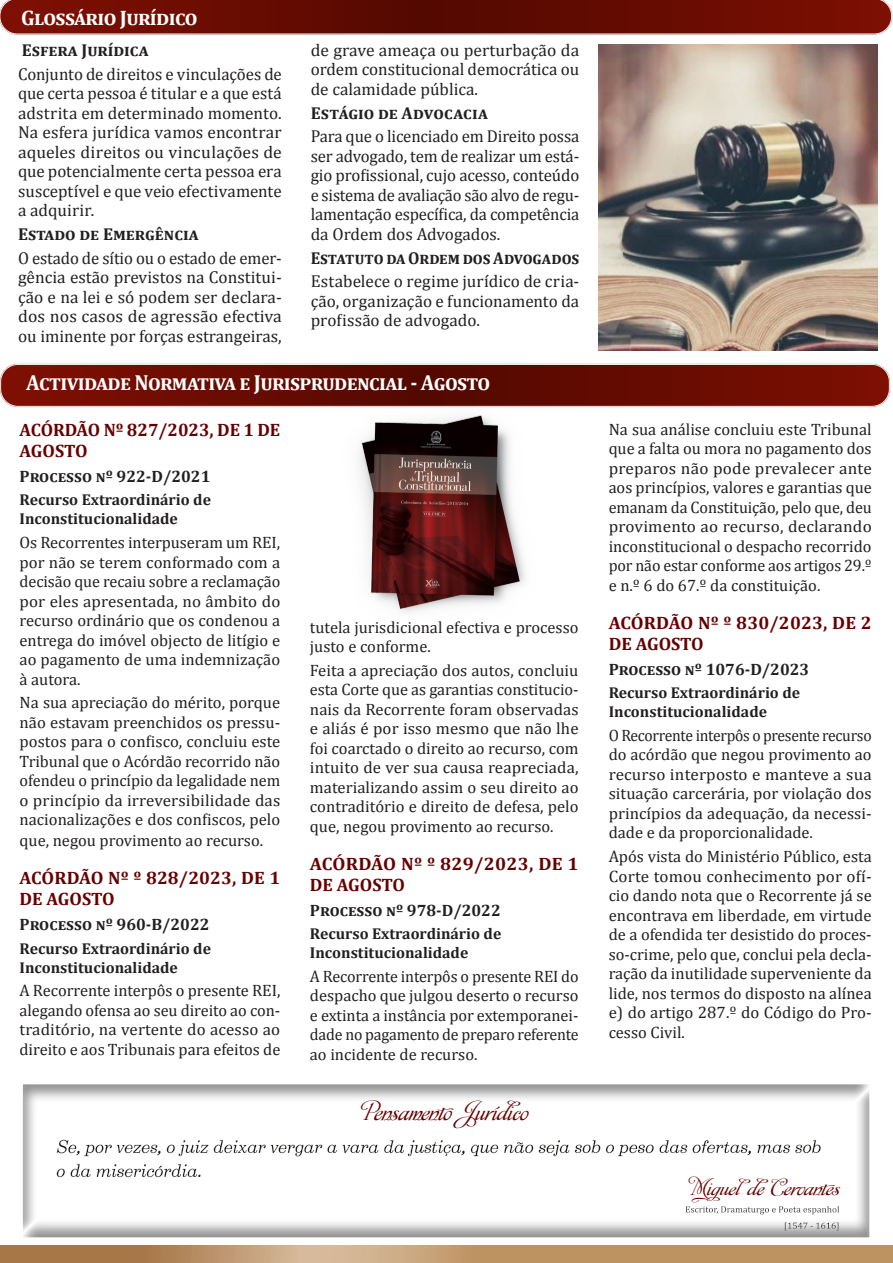
<style>
.page{position:relative;width:893px;height:1263px;background:#fff}
.page>*{position:absolute;margin:0;border:0;box-sizing:border-box;transform-origin:0 0}
.t1{font:700 21.9px "Cambria";letter-spacing:-.03em;color:#fff;scale:.96 1}
.t2{font:21px "Affair";color:#600}
.t3{font:700 21px "Cambria";letter-spacing:-.03em;color:#fff}
.t4{font:700 18px/21px "Cambria";color:#600}
.t5{font:700 18px/21px "Cambria";color:#600;scale:1.04 1}
.t6{font:18px "Affair";color:#600;scale:1.05 1}
.t7{font:17.25px/19.5px "Cambria";color:#231f20;text-align:justify}
.t8{font:700 17.25px "Cambria";color:#231f20}
.t9{font:700 17.25px "Cambria";color:#231f20;scale:.95 1}
.t10{font:16.5px/19.5px "Cambria";color:#231f20;text-align:justify}
.t11{font:16.5px/19.5px "Cambria";color:#231f20;text-align:justify;scale:.95 1}
.t12{font:700 16.5px "Cambria";color:#231f20}
.t13{font:700 15.75px/18.9px "Cambria";color:#231f20}
</style>
<div class="page">
<svg style="left:0;top:1246px;width:892px;height:17px;background:#bd9367"></svg>
<svg style="left:0;top:365px;width:889px;height:41px;background:#690d03"></svg>
<div style="left:0;top:363px;width:891px;height:45px;border:1px solid #f2f3f4;border-radius:19px"></div>
<div style="left:1px;top:364px;width:888px;height:42px;border:1px solid #f2f3f4;border-radius:17px"></div>
<svg style="left:0;top:0;width:893px;height:35px;background:#6f160c"></svg>
<div style="left:20px;top:1075px;width:865px;height:176px;background:#231f20;opacity:.5"></div>
<img style="left:599px;top:45px;width:278px;height:306px">
<img style="left:359px;top:415px;width:166px;height:198px">
<p class="t3" style="left:21px;top:5px;width:178px">Glossário Jurídico</p>
<p class="t8" style="left:22px;top:40px;width:128px">Esfera Jurídica</p>
<p class="t7" style="left:18px;top:64px;width:265px">Conjunto de direitos e vinculações de que certa pessoa é titular e a que está adstrita em determinado momento.<br>Na esfera jurídica vamos encontrar aqueles direitos ou vinculações de que potencialmente certa pessoa era susceptível e que veio efectivamente a adquirir.</p>
<p class="t8" style="left:18px;top:224px;width:182px">Estado de Emergência</p>
<p class="t7" style="left:18px;top:248px;width:265px">O estado de sítio ou o estado de emer&shy;gência estão previstos na Constitui&shy;ção e na lei e só podem ser declara&shy;dos nos casos de agressão efectiva ou iminente por forças estrangeiras,</p>
<p class="t7" style="left:311px;top:40px;width:270px">de grave ameaça ou perturbação da ordem constitucional democrática ou de calamidade pública.</p>
<p class="t8" style="left:311px;top:102px;width:179px">Estágio de Advocacia</p>
<p class="t7" style="left:311px;top:127px;width:270px">Para que o licenciado em Direito possa ser advogado, tem de realizar um está&shy;gio profissional, cujo acesso, conteúdo e sistema de avaliação são alvo de regu&shy;lamentação específica, da competência da Ordem dos Advogados.</p>
<p class="t9" style="left:311px;top:247px;width:284px">Estatuto da Ordem dos Advogados</p>
<p class="t7" style="left:311px;top:272px;width:270px">Estabelece o regime jurídico de cria&shy;ção, organização e funcionamento da profissão de advogado.</p>
<h1 class="t1" style="left:26px;top:370px;width:485px">Actividade Normativa e Jurisprudencial - Agosto</h1>
<p class="t4" style="left:20px;top:419px;width:262px">ACÓRDÃO Nº 827/2023, DE 1 DE<br>AGOSTO</p>
<p class="t12" style="left:20px;top:467px;width:192px">Processo nº 922-D/2021</p>
<p class="t13" style="left:20px;top:490px;width:193px">Recurso Extraordinário de<br>Inconstitucionalidade</p>
<p class="t10" style="left:20px;top:533px;width:262px">Os Recorrentes interpuseram um REI, por não se terem conformado com a decisão que recaiu sobre a reclamação por eles apresentada, no âmbito do recurso ordinário que os condenou a entrega do imóvel objecto de litígio e ao pagamento de uma indemnização à autora.</p>
<p class="t10" style="left:20px;top:693px;width:262px">Na sua apreciação do mérito, porque não estavam preenchidos os pressu&shy;postos para o confisco, concluiu este Tribunal que o Acórdão recorrido não ofendeu o princípio da legalidade nem o princípio da irreversibilidade das nacionalizações e dos confiscos, pelo</p>
<p class="t10" style="left:20px;top:831px;width:245px">que, negou provimento ao recurso.</p>
<p class="t4" style="left:20px;top:867px;width:262px">ACÓRDÃO Nº º 828/2023, DE 1<br>DE AGOSTO</p>
<p class="t12" style="left:20px;top:915px;width:192px">Processo nº 960-B/2022</p>
<p class="t13" style="left:20px;top:938px;width:193px">Recurso Extraordinário de<br>Inconstitucionalidade</p>
<p class="t10" style="left:20px;top:981px;width:262px">A Recorrente interpôs o presente REI, alegando ofensa ao seu direito ao con&shy;traditório, na vertente do acesso ao direito e aos Tribunais para efeitos de</p>
<p class="t10" style="left:310px;top:617px;width:270px">tutela jurisdicional efectiva e processo justo e conforme.</p>
<p class="t10" style="left:310px;top:660px;width:270px">Feita a apreciação dos autos, concluiu esta Corte que as garantias constitucio&shy;nais da Recorrente foram observadas e aliás é por isso mesmo que não lhe foi coarctado o direito ao recurso, com intuito de ver sua causa reapreciada, materializando assim o seu direito ao contraditório e direito de defesa, pelo que, negou provimento ao recurso.</p>
<p class="t5" style="left:310px;top:852px;width:260px">ACÓRDÃO Nº º 829/2023, DE 1<br>DE AGOSTO</p>
<p class="t12" style="left:310px;top:900px;width:192px">Processo nº 978-D/2022</p>
<p class="t13" style="left:310px;top:924px;width:193px">Recurso Extraordinário de<br>Inconstitucionalidade</p>
<p class="t10" style="left:310px;top:966px;width:270px">A Recorrente interpôs o presente REI do despacho que julgou deserto o recurso e extinta a instância por extemporanei&shy;dade no pagamento de preparo referente ao incidente de recurso.</p>
<p class="t2" style="left:364px;top:1101px;width:166px">Pensamento Jurídico</p>
<p class="t10" style="left:609px;top:419px;width:265px">Na sua análise concluiu este Tribunal que a falta ou mora no pagamento dos preparos não pode prevalecer ante aos princípios, valores e garantias que emanam da Constituição, pelo que, deu provimento ao recurso, declarando inconstitucional o despacho recorrido por não estar conforme aos artigos 29.º e n.º 6 do 67.º da constituição.</p>
<p class="t4" style="left:609px;top:612px;width:265px">ACÓRDÃO Nº º 830/2023, DE 2<br>DE AGOSTO</p>
<p class="t12" style="left:609px;top:659px;width:202px">Processo nº 1076-D/2023</p>
<p class="t13" style="left:609px;top:683px;width:193px">Recurso Extraordinário de<br>Inconstitucionalidade</p>
<p class="t11" style="left:609px;top:725px;width:278px">O Recorrente interpôs o presente recurso do acórdão que negou provimento ao recurso interposto e manteve a sua situação carcerária, por violação dos princípios da adequação, da necessi&shy;dade e da proporcionalidade.</p>
<p class="t10" style="left:609px;top:846px;width:265px">Após vista do Ministério Público, esta Corte tomou conhecimento por ofí&shy;cio dando nota que o Recorrente já se encontrava em liberdade, em virtude de a ofendida ter desistido do proces&shy;so-crime, pelo que, conclui pela decla&shy;ração da inutilidade superveniente da lide, nos termos do disposto na alínea e) do artigo 287.º do Código do Pro&shy;cesso Civil.</p>
<p class="t6" style="left:691px;top:1178px;width:143px">Miguelde Cervantes</p>
</div>
